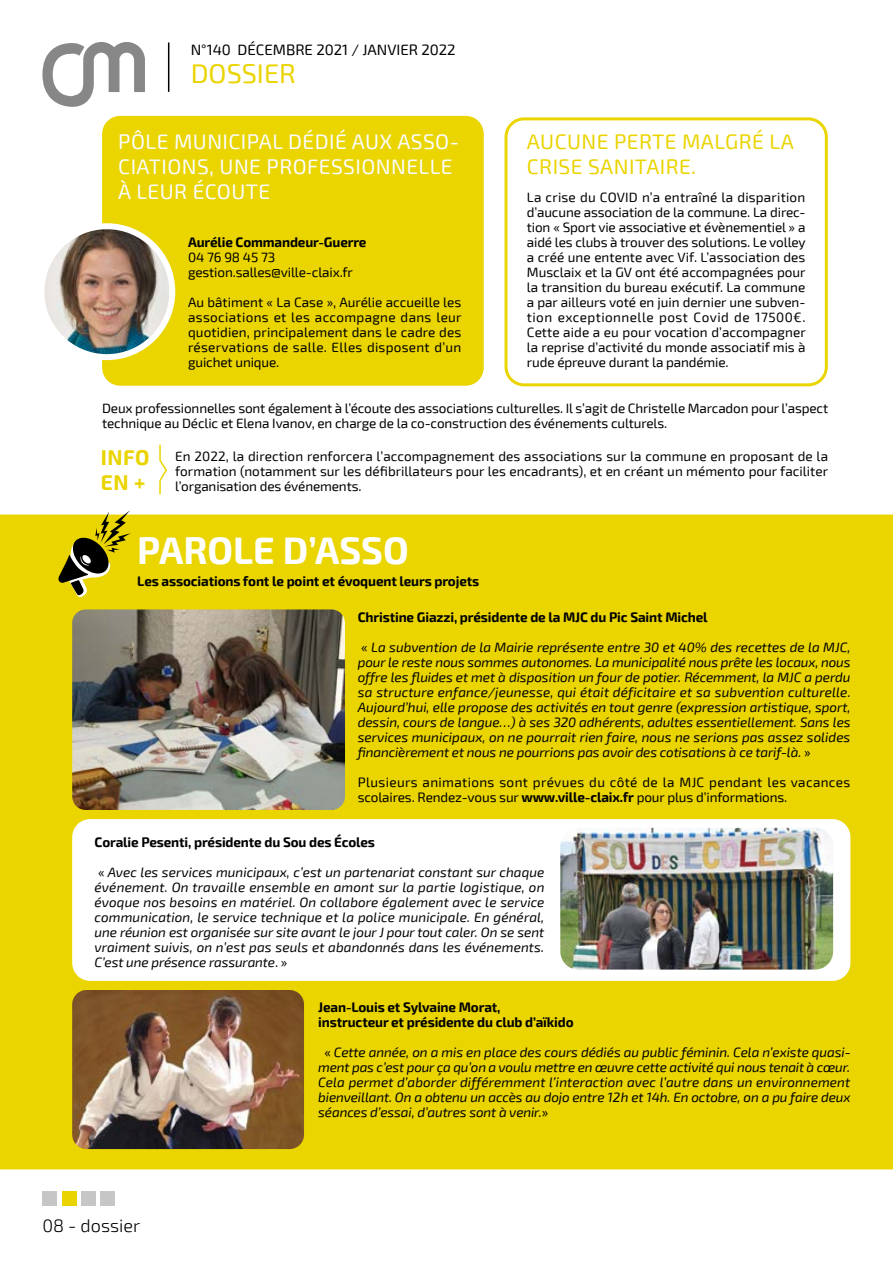
<style>
.page{position:relative;width:893px;height:1263px;background:#fff}
.page>*{position:absolute;margin:0;border:0;box-sizing:border-box;transform-origin:0 0}
.t1{font:700 37.5px "Exo 2";color:#fff}
.t2{font:27px "Exo 2";color:#ead400}
.t3{font:21px/25.2px "Exo 2";letter-spacing:.02em;color:#fbfcfe}
.t4{font:21px/25.2px "Exo 2";letter-spacing:.02em;color:#ead400}
.t5{font:700 21px/25.2px "Exo 2";letter-spacing:.02em;color:#ead400}
.t6{font:300 18px "Exo 2";color:#000}
.t7{font:15px "Exo 2";color:#000}
.t8{font:italic 13.5px/15px "Exo 2";letter-spacing:-.01em;color:#000;text-align:justify}
.t9{font:13.5px/15px "Exo 2";letter-spacing:-.01em;color:#000;text-align:justify}
.t10{font:700 13.5px/15px "Exo 2";letter-spacing:-.01em;color:#000}
.t11{font:13.5px/15px "Exo 2";letter-spacing:.025em;color:#000}
.s1{font-style:normal}
.s2{font-weight:700}
</style>
<div class="page">
<div style="left:0;top:514px;width:893px;height:655px;background:#ead500"></div>
<div style="left:43px;top:1191px;width:14px;height:14px;background:#c6c6c6"></div>
<div style="left:81px;top:1191px;width:15px;height:14px;background:#c6c6c6"></div>
<div style="left:100px;top:1191px;width:15px;height:14px;background:#c6c6c6"></div>
<div style="left:62px;top:1191px;width:15px;height:14px;background:#ead400"></div>
<hr style="left:168px;top:43px;width:1px;height:49px;background:#000">
<svg style="left:43px;top:43px;width:102px;height:63px"></svg>
<div style="left:102px;top:116px;width:382px;height:270px;background:#ead500;border-radius:18px"></div>
<div style="left:72px;top:819px;width:778px;height:162px;background:#fff;border-radius:18px"></div>
<div style="left:504px;top:117px;width:324px;height:269px;border:3px solid #ead500;border-radius:18px"></div>
<img style="left:41px;top:226px;width:131px;height:131px;border-radius:65px">
<div style="left:38px;top:223px;width:137px;height:137px;border:6px solid #fff;border-radius:50%"></div>
<svg style="left:58px;top:510px;width:73px;height:89px;background:#b1a31b"></svg>
<img style="left:72px;top:990px;width:232px;height:159px">
<img style="left:72px;top:609px;width:273px;height:201px">
<img style="left:560px;top:828px;width:273px;height:141px">
<svg style="left:159px;top:444px;width:8px;height:51px"></svg>
<p class="t7" style="left:191px;top:41px;width:266px">N°140 DÉCEMBRE 2021 / JANVIER 2022</p>
<h2 class="t2" style="left:191px;top:58px;width:107px">DOSSIER</h2>
<h3 class="t3" style="left:118px;top:130px;width:342px">PÔLE MUNICIPAL DÉDIÉ AUX ASSO-<br>CIATIONS, UNE PROFESSIONNELLE<br>À LEUR ÉCOUTE</h3>
<h3 class="t4" style="left:527px;top:129px;width:268px">AUCUNE PERTE MALGRÉ LA<br>CRISE SANITAIRE.</h3>
<p class="t10" style="left:188px;top:235px;width:180px">Aurélie Commandeur-Guerre</p>
<p class="t9" style="left:188px;top:250px;width:166px">04 76 98 45 73 gestion.salles@ville-claix.fr</p>
<p class="t9" style="left:188px;top:295px;width:275px">Au bâtiment « La Case », Aurélie accueille les associations et les accompagne dans leur quotidien, principalement dans le cadre des réservations de salle. Elles disposent d’un guichet unique.</p>
<p class="t9" style="left:527px;top:190px;width:280px">La crise du COVID n’a entraîné la disparition d’aucune association de la commune. La direc&shy;tion « Sport vie associative et évènementiel » a aidé les clubs à trouver des solutions. Le volley a créé une entente avec Vif. L’association des Musclaix et la GV ont été accompagnées pour la transition du bureau exécutif. La commune a par ailleurs voté en juin dernier une subven&shy;tion exceptionnelle post Covid de 17500€.<br>Cette aide a eu pour vocation d’accompagner la reprise d’activité du monde associatif mis à rude épreuve durant la pandémie.</p>
<p class="t9" style="left:102px;top:401px;width:728px">Deux professionnelles sont également à l’écoute des associations culturelles. Il s’agit de Christelle Marcadon pour l’aspect technique au Déclic et Elena Ivanov, en charge de la co-construction des événements culturels.</p>
<p class="t9" style="left:175px;top:449px;width:654px">En 2022, la direction renforcera l’accompagnement des associations sur la commune en proposant de la formation (notamment sur les défibrillateurs pour les encadrants), et en créant un mémento pour faciliter l’organisation des événements.</p>
<h3 class="t5" style="left:101px;top:446px;width:50px">INFO<br>EN +</h3>
<h1 class="t1" style="left:137px;top:529px;width:273px">PAROLE D’ASSO</h1>
<p class="t10" style="left:137px;top:574px;width:343px">Les associations font le point et évoquent leurs projets</p>
<p class="t10" style="left:358px;top:610px;width:351px">Christine Giazzi, présidente de la MJC du Pic Saint Michel</p>
<p class="t8" style="left:358px;top:640px;width:494px"><span class="s1">«</span> La subvention de la Mairie représente entre 30 et 40% des recettes de la MJC, pour le reste nous sommes autonomes. La municipalité nous prête les locaux, nous offre les fluides et met à disposition un four de potier. Récemment, la MJC a perdu sa structure enfance/jeunesse, qui était déficitaire et sa subvention culturelle.<br>Aujourd’hui, elle propose des activités en tout genre (expression artistique, sport, dessin, cours de langue…) à ses 320 adhérents, adultes essentiellement. Sans les services municipaux, on ne pourrait rien faire, nous ne serions pas assez solides financièrement et nous ne pourrions pas avoir des cotisations à ce tarif-là. <span class="s1">»</span></p>
<p class="t11" style="left:358px;top:775px;width:494px">Plusieurs animations sont prévues du côté de la MJC pendant les vacances scolaires. Rendez-vous sur <span class="s2">www.ville-claix.fr</span> pour plus d’informations.</p>
<p class="t10" style="left:95px;top:835px;width:282px">Coralie Pesenti, présidente du Sou des Écoles</p>
<p class="t8" style="left:95px;top:865px;width:451px"><span class="s1">«</span> Avec les services municipaux, c’est un partenariat constant sur chaque événement. On travaille ensemble en amont sur la partie logistique, on évoque nos besoins en matériel. On collabore également avec le service communication, le service technique et la police municipale. En général, une réunion est organisée sur site avant le jour J pour tout caler. On se sent vraiment suivis, on n’est pas seuls et abandonnés dans les événements.<br>C’est une présence rassurante<span class="s1">. »</span></p>
<p class="t10" style="left:318px;top:1000px;width:257px">Jean-Louis et Sylvaine Morat, instructeur et présidente du club d’aïkido</p>
<p class="t8" style="left:318px;top:1045px;width:534px;text-indent:6px"><span class="s1">«</span> Cette année, on a mis en place des cours dédiés au public féminin. Cela n’existe quasi&shy;ment pas c’est pour ça qu’on a voulu mettre en œuvre cette activité qui nous tenait à cœur.<br>Cela permet d’aborder différemment l’interaction avec l’autre dans un environnement bienveillant. On a obtenu un accès au dojo entre 12h et 14h. En octobre, on a pu faire deux séances d’essai, d’autres sont à venir.<span class="s1">»</span></p>
<h3 class="t6" style="left:43px;top:1215px;width:99px">08 - dossier</h3>
</div>
